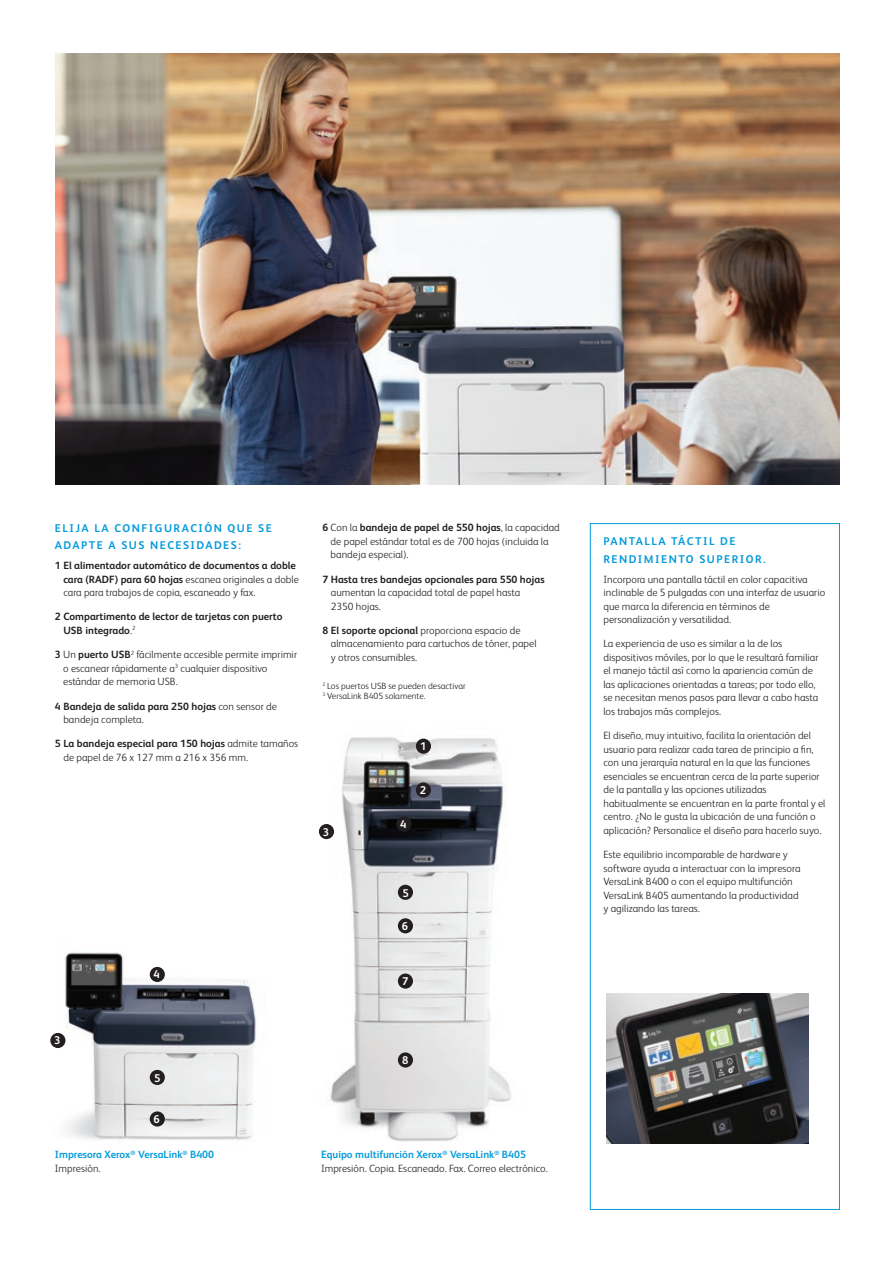
<style>
.page{position:relative;width:893px;height:1263px;background:#fff}
.page>*{position:absolute;margin:0;border:0;box-sizing:border-box;transform-origin:0 0}
.t1{font:700 11.25px/17.2px "Xerox Sans";letter-spacing:.13em;color:#069bda}
.t2{font:700 11.25px "Xerox Sans";color:#fff}
.t3{font:300 10.5px/13.5px "Xerox Sans";color:#231f20}
.t4{font:700 10.5px/13.5px "Xerox Sans";color:#231f20}
.t5{font:700 10.5px/13.5px "Xerox Sans";color:#069bda}
.t6{font:300 9px/10.5px "Xerox Sans";color:#231f20}
.s1{font-weight:300}
.s2{font-weight:700}
.s3{font-weight:300;color:#231f20}
.s4{font-weight:700;color:#069bda}
</style>
<div class="page">
<img style="left:318px;top:737px;width:194px;height:405px">
<img style="left:54px;top:952px;width:202px;height:191px">
<img style="left:606px;top:993px;width:203px;height:151px">
<div style="left:590px;top:523px;width:250px;height:687px;border:1px solid #069bda"></div>
<div style="left:398px;top:1052px;width:15px;height:15px;background:#231f20;border-radius:50%"></div>
<div style="left:398px;top:973px;width:15px;height:16px;background:#231f20;border-radius:50%"></div>
<div style="left:398px;top:918px;width:15px;height:15px;background:#231f20;border-radius:50%"></div>
<div style="left:398px;top:885px;width:15px;height:15px;background:#231f20;border-radius:50%"></div>
<div style="left:396px;top:816px;width:15px;height:15px;background:#231f20;border-radius:50%"></div>
<div style="left:319px;top:824px;width:15px;height:15px;background:#231f20;border-radius:50%"></div>
<div style="left:416px;top:782px;width:15px;height:15px;background:#231f20;border-radius:50%"></div>
<div style="left:416px;top:739px;width:15px;height:15px;background:#231f20;border-radius:50%"></div>
<div style="left:150px;top:1111px;width:15px;height:15px;background:#231f20;border-radius:50%"></div>
<div style="left:150px;top:1070px;width:15px;height:15px;background:#231f20;border-radius:50%"></div>
<div style="left:150px;top:967px;width:15px;height:15px;background:#231f20;border-radius:50%"></div>
<div style="left:50px;top:1033px;width:15px;height:15px;background:#231f20;border-radius:50%"></div>
<img style="left:55px;top:53px;width:785px;height:431px">
<p class="t1" style="left:55px;top:519px;width:218px">ELIJA LA CONFIGURACIÓN QUE SE<br>ADAPTE A SUS NECESIDADES:</p>
<p class="t4" style="left:63px;top:558px;width:237px;text-indent:-8px">1 El alimentador automático de documentos a doble cara (RADF) para 60 hojas <span class="s1">escanea originales a doble cara para trabajos de copia, escaneado y fax.</span></p>
<p class="t4" style="left:63px;top:610px;width:221px;text-indent:-8px">2 Compartimento de lector de tarjetas con puerto<br>USB integrado<span class="s1">.</span><sup>2</sup></p>
<p class="t3" style="left:63px;top:647px;width:235px;text-indent:-8px"><span class="s2">3</span> Un <span class="s2">puerto USB</span><sup>2</sup> fácilmente accesible permite imprimir o escanear rápidamente a<sup>3</sup> cualquier dispositivo estándar de memoria USB.</p>
<p class="t4" style="left:63px;top:699px;width:215px;text-indent:-8px">4 Bandeja de salida para 250 hojas <span class="s1">con sensor de bandeja completa.</span></p>
<p class="t3" style="left:63px;top:736px;width:236px;text-indent:-8px"><span class="s2">5 La bandeja especial para 150 hojas</span> admite tamaños de papel de 76 x 127 mm a 216 x 356 mm.</p>
<p class="t2" style="left:54px;top:1033px;width:8px">3</p>
<p class="t2" style="left:154px;top:967px;width:8px">4</p>
<p class="t2" style="left:154px;top:1070px;width:8px">5</p>
<p class="t2" style="left:154px;top:1111px;width:8px">6</p>
<p class="t5" style="left:55px;top:1147px;width:161px">Impresora Xerox<sup>®</sup> VersaLink<sup>®</sup> B400<br><span class="s3">Impresión.</span></p>
<p class="t3" style="left:331px;top:520px;width:231px;text-indent:-8px"><span class="s2">6</span> Con la <span class="s2">bandeja de papel de 550 hojas</span>, la capacidad de papel estándar total es de 700 hojas (incluida la bandeja especial).</p>
<p class="t4" style="left:322px;top:572px;width:224px">7 Hasta tres bandejas opcionales para 550 hojas</p>
<p class="t3" style="left:331px;top:585px;width:191px">aumentan la capacidad total de papel hasta<br>2350 hojas.</p>
<p class="t3" style="left:331px;top:623px;width:207px;text-indent:-8px"><span class="s2">8 El soporte opcional</span> proporciona espacio de almacenamiento para cartuchos de tóner, papel y otros consumibles.</p>
<p class="t6" style="left:322px;top:680px;width:145px"><sup>2</sup> Los puertos USB se pueden desactivar<br><sup>3</sup> VersaLink B405 solamente.</p>
<p class="t2" style="left:420px;top:738px;width:8px">1</p>
<p class="t2" style="left:323px;top:824px;width:8px">3</p>
<p class="t2" style="left:400px;top:816px;width:8px">4</p>
<p class="t2" style="left:420px;top:782px;width:8px">2</p>
<p class="t2" style="left:402px;top:885px;width:8px">5</p>
<p class="t2" style="left:402px;top:918px;width:8px">6</p>
<p class="t2" style="left:402px;top:973px;width:8px">7</p>
<p class="t2" style="left:402px;top:1052px;width:8px">8</p>
<p class="t3" style="left:321px;top:1147px;width:228px"><span class="s4">Equipo multifunción Xerox</span><sup>®</sup> <span class="s4">VersaLink</span><sup>®</sup> <span class="s4">B405<br></span>Impresión. Copia. Escaneado. Fax. Correo electrónico.</p>
<p class="t1" style="left:603px;top:532px;width:164px">PANTALLA TÁCTIL DE<br>RENDIMIENTO SUPERIOR.</p>
<p class="t3" style="left:603px;top:572px;width:223px">Incorpora una pantalla táctil en color capacitiva inclinable de 5 pulgadas con una interfaz de usuario que marca la diferencia en términos de personalización y versatilidad.</p>
<p class="t3" style="left:603px;top:637px;width:217px">La experiencia de uso es similar a la de los dispositivos móviles, por lo que le resultará familiar el manejo táctil así como la apariencia común de las aplicaciones orientadas a tareas; por todo ello, se necesitan menos pasos para llevar a cabo hasta los trabajos más complejos.</p>
<p class="t3" style="left:603px;top:728px;width:223px">El diseño, muy intuitivo, facilita la orientación del usuario para realizar cada tarea de principio a fin, con una jerarquía natural en la que las funciones esenciales se encuentran cerca de la parte superior de la pantalla y las opciones utilizadas habitualmente se encuentran en la parte frontal y el centro. ¿No le gusta la ubicación de una función o aplicación? Personalice el diseño para hacerlo suyo.</p>
<p class="t3" style="left:603px;top:847px;width:199px">Este equilibrio incomparable de hardware y software ayuda a interactuar con la impresora VersaLink B400 o con el equipo multifunción VersaLink B405 aumentando la productividad y agilizando las tareas.</p>
</div>
